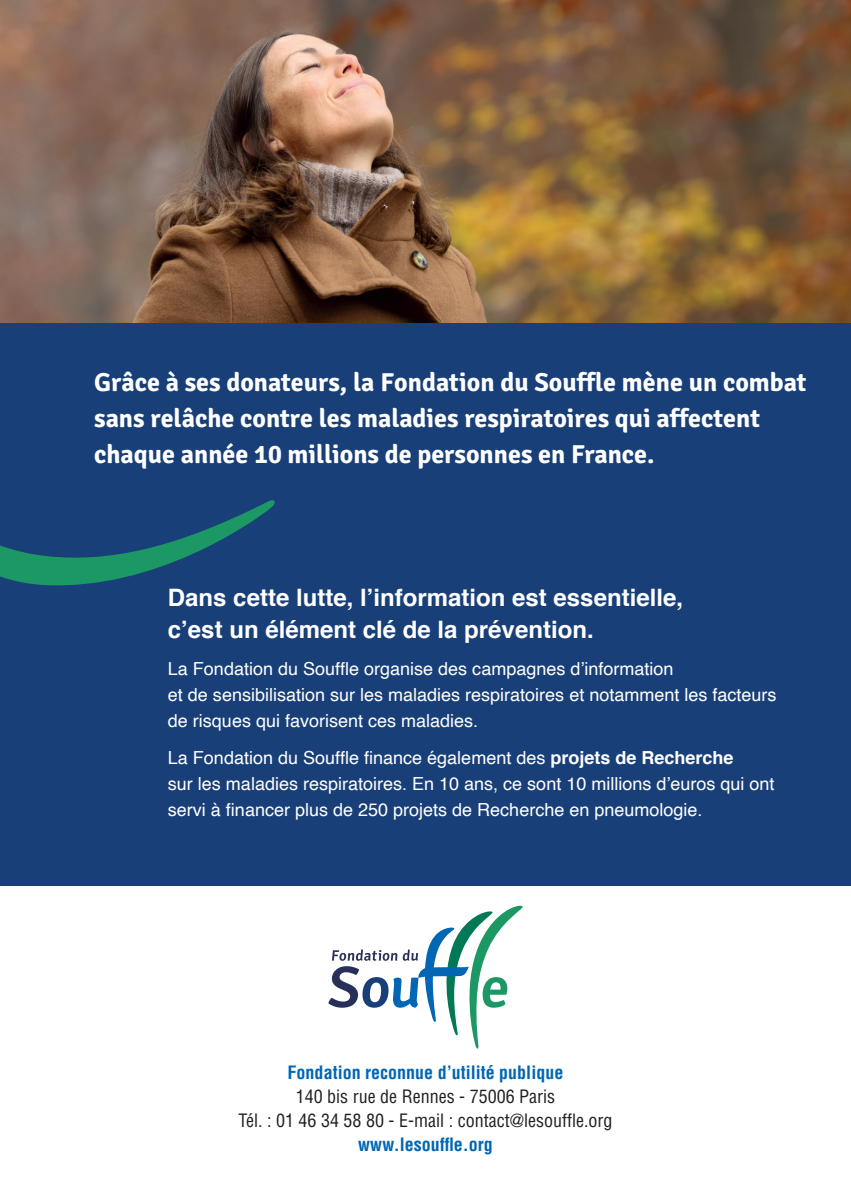
<style>
.page{position:relative;width:851px;height:1191px;background:#fff}
.page>*{position:absolute;margin:0;border:0;box-sizing:border-box;transform-origin:0 0}
.t1{font:700 26px/36px "Signika Negative";color:#fff}
.t2{font:700 24px/32px "Helvetica";color:#fff}
.t3{font:18px/26px "Helvetica";color:#fff}
.t4{font:condensed 18px/24px "Helvetica LT Std";color:#231f20;text-align:center}
.t5{font:700 condensed 18px "Helvetica LT Std";color:#0166b3}
.s1{font-weight:700}
</style>
<div class="page">
<svg style="left:850px;top:0;width:1px;height:886px"></svg>
<img style="left:0;top:0;width:850px;height:323px">
<div style="left:0;top:323px;width:850px;height:562px;background:#193f78"></div>
<svg style="left:0;top:500px;width:275px;height:86px"></svg>
<svg style="left:328px;top:905px;width:195px;height:143px"></svg>
<h1 class="t1" style="left:94px;top:365px;width:713px">Grâce à ses donateurs, la Fondation du Souffle mène un combat sans relâche contre les maladies respiratoires qui affectent chaque année 10 millions de personnes en France.</h1>
<h2 class="t2" style="left:168px;top:581px;width:516px">Dans cette lutte, l’information est essentielle, c’est un élément clé de la prévention.</h2>
<p class="t3" style="left:168px;top:656px;width:610px">La Fondation du Souffle organise des campagnes d’information<br>et de sensibilisation sur les maladies respiratoires et notamment les facteurs de risques qui favorisent ces maladies.</p>
<p class="t3" style="left:168px;top:745px;width:608px">La Fondation du Souffle finance également des <span class="s1">projets de Recherche<br></span>sur les maladies respiratoires. En 10 ans, ce sont 10 millions d’euros qui ont servi à financer plus de 250 projets de Recherche en pneumologie.</p>
<p class="t5" style="left:287px;top:1061px;width:277px">Fondation reconnue d’utilité publique</p>
<p class="t4" style="left:238px;top:1084px;width:375px">140 bis rue de Rennes - 75006 Paris<br>Tél. : 01 46 34 58 80 - E-mail : contact@lesouffle.org</p>
<p class="t5" style="left:358px;top:1133px;width:136px">www.lesouffle.org</p>
</div>
